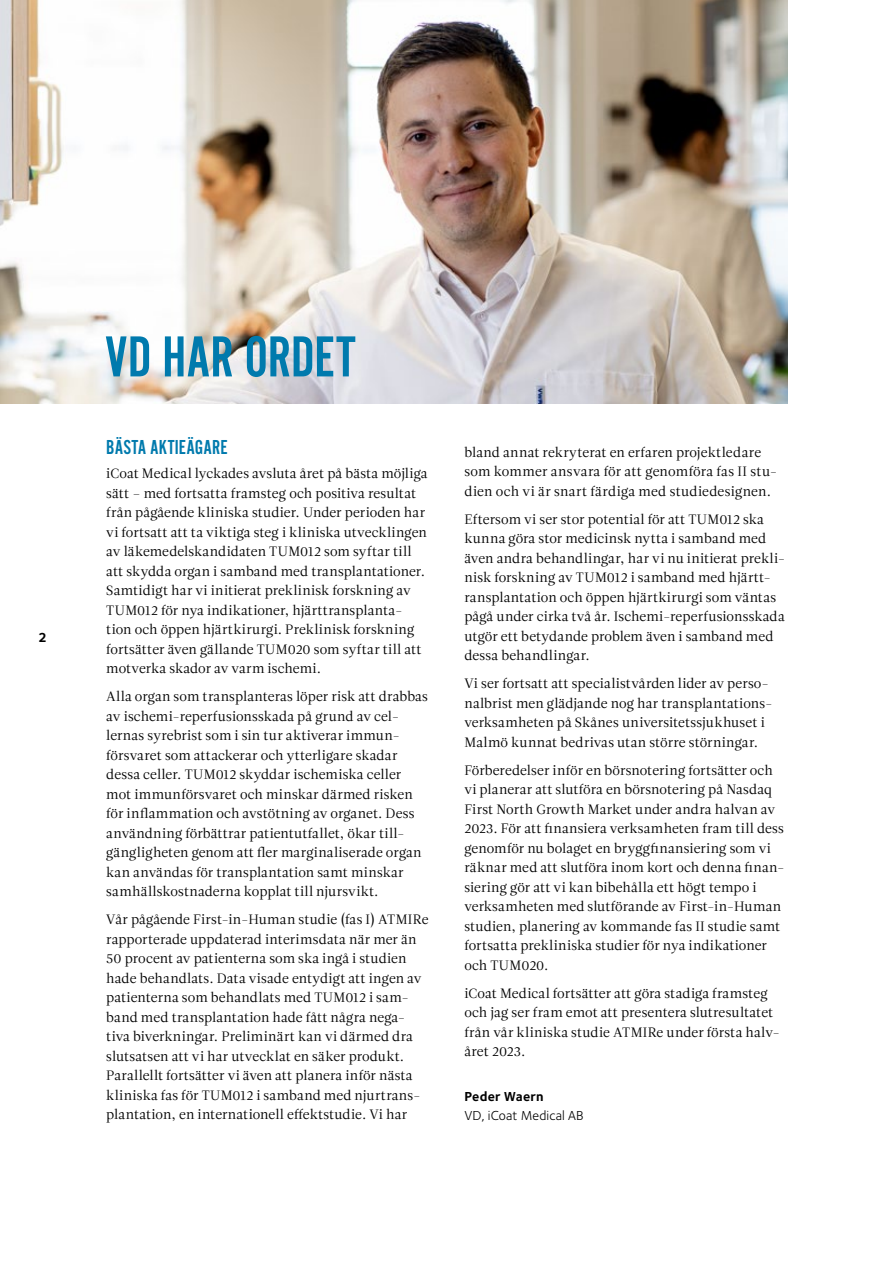
<style>
.page{position:relative;width:893px;height:1263px;background:#fff}
.page>*{position:absolute;margin:0;border:0;box-sizing:border-box;transform-origin:0 0}
.t1{font:60px "Alternate Got No 2 D";color:#007aad}
.t2{font:21px "Alternate Got No 2 D";letter-spacing:.005em;color:#007aad}
.t3{font:13.5px/19.5px "Leitura Roman 1";letter-spacing:.01em;color:#000}
.t4{font:13.5px "Foundry Sterling";letter-spacing:.01em;color:#000}
.t5{font:700 13.5px "Foundry Sterling OT3";letter-spacing:.015em;color:#000}
</style>
<div class="page">
<img style="left:0;top:0;width:788px;height:403px">
<p class="t5" style="left:38px;top:626px;width:10px">2</p>
<h1 class="t1" style="left:105px;top:325px;width:252px">VD HAR ORDET</h1>
<h2 class="t2" style="left:106px;top:436px;width:123px">BÄSTA AKTIEÄGARE</h2>
<p class="t3" style="left:106px;top:463px;width:323px">iCoat Medical lyckades avsluta året på bästa möjliga sätt – med fortsatta framsteg och positiva resultat från pågående kliniska studier. Under perioden har vi fortsatt att ta viktiga steg i kliniska utvecklingen av läkemedelskandidaten TUM012 som syftar till att skydda organ i samband med transplantationer.<br>Samtidigt har vi initierat preklinisk forskning av TUM012 för nya indikationer, hjärttransplanta&shy;tion och öppen hjärtkirurgi. Preklinisk forskning fortsätter även gällande TUM020 som syftar till att motverka skador av varm ischemi.</p>
<p class="t3" style="left:106px;top:686px;width:323px">Alla organ som transplanteras löper risk att drabbas av ischemi-reperfusionsskada på grund av cel&shy;lernas syrebrist som i sin tur aktiverar immun&shy;försvaret som attackerar och ytterligare skadar dessa celler. TUM012 skyddar ischemiska celler mot immunförsvaret och minskar därmed risken för inflammation och avstötning av organet. Dess användning förbättrar patientutfallet, ökar till&shy;gängligheten genom att fler marginaliserade organ kan användas för transplantation samt minskar samhällskostnaderna kopplat till njursvikt.</p>
<p class="t3" style="left:106px;top:909px;width:324px">Vår pågående First-in-Human studie (fas I) ATMIRe rapporterade uppdaterad interimsdata när mer än 50 procent av patienterna som ska ingå i studien hade behandlats. Data visade entydigt att ingen av patienterna som behandlats med TUM012 i sam&shy;band med transplantation hade fått några nega&shy;tiva biverkningar. Preliminärt kan vi därmed dra slutsatsen att vi har utvecklat en säker produkt.<br>Parallellt fortsätter vi även att planera inför nästa kliniska fas för TUM012 i samband med njurtrans&shy;plantation, en internationell effektstudie. Vi har</p>
<p class="t3" style="left:464px;top:442px;width:315px">bland annat rekryterat en erfaren projektledare som kommer ansvara för att genomföra fas II stu&shy;dien och vi är snart färdiga med studiedesignen.</p>
<p class="t3" style="left:464px;top:509px;width:323px">Eftersom vi ser stor potential för att TUM012 ska kunna göra stor medicinsk nytta i samband med även andra behandlingar, har vi nu initierat prekli&shy;nisk forskning av TUM012 i samband med hjärtt&shy;ransplantation och öppen hjärtkirurgi som väntas pågå under cirka två år. Ischemi-reperfusionsskada utgör ett betydande problem även i samband med dessa behandlingar.</p>
<p class="t3" style="left:464px;top:674px;width:310px">Vi ser fortsatt att specialistvården lider av perso&shy;nalbrist men glädjande nog har transplantations&shy;verksamheten på Skånes universitetssjukhuset i Malmö kunnat bedrivas utan större störningar.</p>
<p class="t3" style="left:464px;top:760px;width:322px">Förberedelser inför en börsnotering fortsätter och vi planerar att slutföra en börsnotering på Nasdaq First North Growth Market under andra halvan av 2023. För att finansiera verksamheten fram till dess genomför nu bolaget en bryggfinansiering som vi räknar med att slutföra inom kort och denna finan&shy;siering gör att vi kan bibehålla ett högt tempo i verksamheten med slutförande av First-in-Human studien, planering av kommande fas II studie samt fortsatta prekliniska studier för nya indikationer och TUM020.</p>
<p class="t3" style="left:464px;top:983px;width:317px">iCoat Medical fortsätter att göra stadiga framsteg och jag ser fram emot att presentera slutresultatet från vår kliniska studie ATMIRe under första halv&shy;året 2023.</p>
<p class="t5" style="left:464px;top:1085px;width:81px">Peder Waern</p>
<p class="t4" style="left:464px;top:1108px;width:121px">VD, iCoat Medical AB</p>
</div>
